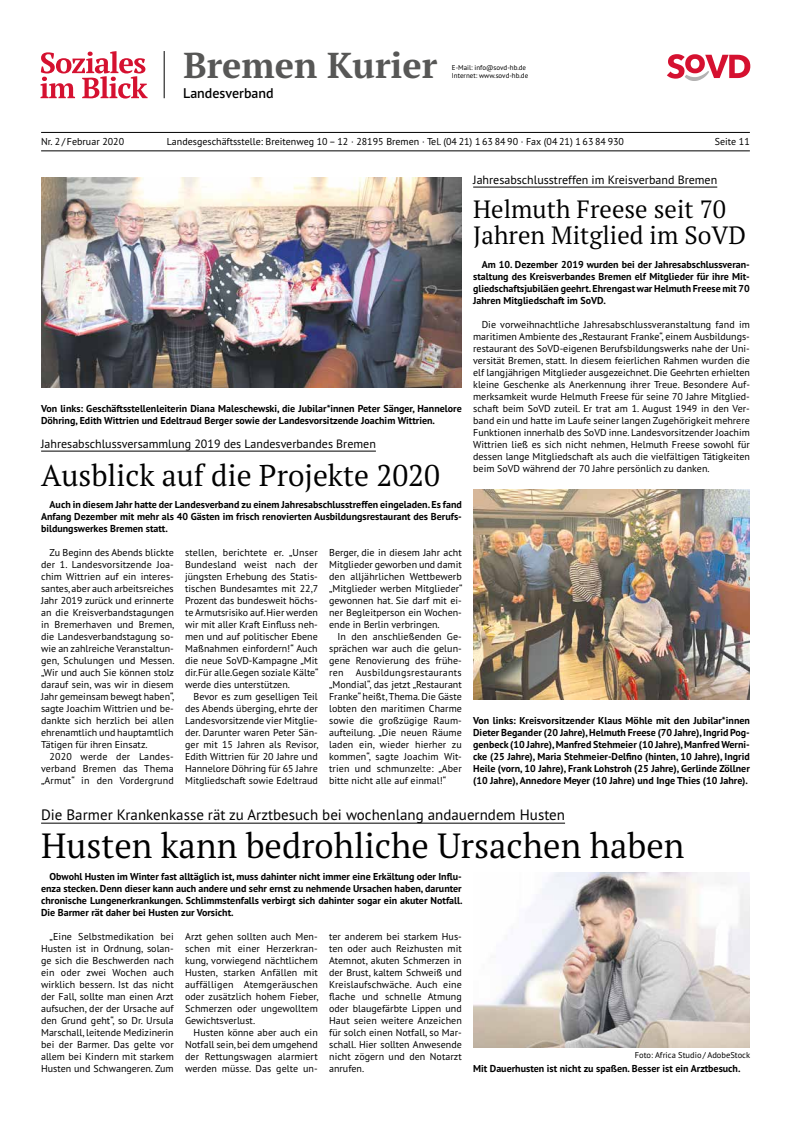
<style>
.page{position:relative;width:791px;height:1134px;background:#fff}
.page>*{position:absolute;margin:0;border:0;box-sizing:border-box;transform-origin:0 0}
.t1{font:700 36px "PT Serif Pro";color:#575756}
.t2{font:35px "PT Serif Pro";color:#000}
.t3{font:30px "PT Serif Pro";color:#000}
.t4{font:25px/26px "PT Serif Pro";color:#000}
.t5{font:15px "PT Sans Pro";color:#000}
.t6{font:600 14px "PT Sans Pro";color:#000}
.t7{font:12px "PT Sans Pro";color:#000}
.t8{font:10px/12px "PT Sans Pro";color:#000;text-align:justify}
.t9{font:700 10px/12px "PT Sans Pro";color:#000;text-align:justify}
.t10{font:8.5px "PT Sans Pro";color:#000}
.t11{font:7px/8.4px "PT Sans Pro";color:#000}
</style>
<div class="page">
<hr style="left:41px;top:451px;width:335px;height:1px;background:#000">
<hr style="left:473px;top:187px;width:244px;height:1px;background:#000">
<img style="left:41px;top:177px;width:421px;height:211px">
<img style="left:473px;top:490px;width:277px;height:210px">
<hr style="left:41px;top:823px;width:524px;height:1px;background:#000">
<img style="left:473px;top:873px;width:277px;height:175px">
<hr style="left:164px;top:51px;width:1px;height:47px;background:#000">
<svg style="left:667px;top:54px;width:83px;height:27px"></svg>
<svg style="left:41px;top:51px;width:107px;height:48px"></svg>
<hr style="left:41px;top:132px;width:709px;height:1px;background:#000">
<hr style="left:41px;top:151px;width:709px;height:1px;background:#000">
<h1 class="t1" style="left:183px;top:41px;width:255px">Bremen Kurier</h1>
<h3 class="t6" style="left:183px;top:84px;width:92px">Landesverband</h3>
<p class="t11" style="left:452px;top:63px;width:78px">E-Mail: info@sovd-hb.de<br>Internet: www.sovd-hb.de</p>
<p class="t8" style="left:41px;top:135px;width:85px">Nr. 2 / Februar 2020</p>
<p class="t8" style="left:167px;top:135px;width:458px">Landesgeschäftsstelle: Breitenweg 10 – 12 · 28195 Bremen · Tel. (04 21) 1 63 84 90 · Fax (04 21) 1 63 84 930</p>
<p class="t8" style="left:715px;top:135px;width:36px">Seite 11</p>
<p class="t7" style="left:473px;top:172px;width:246px">Jahresabschlusstreffen im Kreisverband Bremen</p>
<h3 class="t4" style="left:473px;top:196px;width:274px">Helmuth Freese seit 70<br>Jahren Mitglied im SoVD</h3>
<p class="t9" style="left:41px;top:402px;width:422px">Von links: Geschäftsstellenleiterin Diana Maleschewski, die Jubilar*innen Peter Sänger, Hannelore<br>Döhring, Edith Wittrien und Edeltraud Berger sowie der Landesvorsitzende Joachim Wittrien.</p>
<p class="t7" style="left:41px;top:436px;width:336px">Jahresabschlussversammlung 2019 des Landesverbandes Bremen</p>
<h3 class="t3" style="left:41px;top:456px;width:400px">Ausblick auf die Projekte 2020</h3>
<p class="t9" style="left:41px;top:498px;width:422px;text-indent:8px">Auch in diesem Jahr hatte der Landesverband zu einem Jahresabschlusstreffen eingeladen. Es fand Anfang Dezember mit mehr als 40 Gästen im frisch renovierten Ausbildungsrestaurant des Berufs&shy;bildungswerkes Bremen statt.</p>
<p class="t8" style="left:41px;top:546px;width:135px;text-indent:8px">Zu Beginn des Abends blickte der 1. Landesvorsitzende Joa&shy;chim Wittrien auf ein interes&shy;santes, aber auch arbeitsreiches Jahr 2019 zurück und erinnerte an die Kreisverbandstagungen in Bremerhaven und Bremen, die Landesverbandstagung so&shy;wie an zahlreiche Veranstaltun&shy;gen, Schulungen und Messen. „Wir und auch Sie können stolz darauf sein, was wir in diesem Jahr gemeinsam bewegt haben“, sagte Joachim Wittrien und be&shy;dankte sich herzlich bei allen ehrenamtlich und hauptamtlich Tätigen für ihren Einsatz.</p>
<p class="t8" style="left:41px;top:750px;width:134px;text-indent:8px">2020 werde der Landes&shy;verband Bremen das Thema „Armut“ in den Vordergrund</p>
<p class="t8" style="left:185px;top:546px;width:135px">stellen, berichtete er. „Unser Bundesland weist nach der jüngsten Erhebung des Statis&shy;tischen Bundesamtes mit 22,7<br>Prozent das bundesweit höchs&shy;te Armutsrisiko auf. Hier werden wir mit aller Kraft Einfluss neh&shy;men und auf politischer Ebene Maßnahmen einfordern!“ Auch die neue SoVD-Kampagne „Mit dir.Für alle.Gegen soziale Kälte“ werde dies unterstützen.</p>
<p class="t8" style="left:185px;top:690px;width:135px;text-indent:8px">Bevor es zum geselligen Teil des Abends überging, ehrte der Landesvorsitzende vier Mitglie&shy;der. Darunter waren Peter Sän&shy;ger mit 15 Jahren als Revisor, Edith Wittrien für 20 Jahre und Hannelore Döhring für 65 Jahre Mitgliedschaft sowie Edeltraud</p>
<p class="t8" style="left:329px;top:546px;width:135px">Berger, die in diesem Jahr acht Mitglieder geworben und damit den alljährlichen Wettbewerb „Mitglieder werben Mitglieder“ gewonnen hat. Sie darf mit ei&shy;ner Begleitperson ein Wochen&shy;ende in Berlin verbringen.</p>
<p class="t8" style="left:329px;top:630px;width:134px;text-indent:8px">In den anschließenden Ge&shy;sprächen war auch die gelun&shy;gene Renovierung des frühe&shy;ren Ausbildungsrestaurants „Mondial“, das jetzt „Restaurant Franke“ heißt, Thema. Die Gäste lobten den maritimen Charme sowie die großzügige Raum&shy;aufteilung. „Die neuen Räume laden ein, wieder hierher zu kommen“, sagte Joachim Wit&shy;trien und schmunzelte: „Aber bitte nicht alle auf einmal!“</p>
<p class="t9" style="left:473px;top:258px;width:278px;text-indent:8px">Am 10. Dezember 2019 wurden bei der Jahresabschlussveran&shy;staltung des Kreisverbandes Bremen elf Mitglieder für ihre Mit&shy;gliedschaftsjubiläen geehrt. Ehrengast war Helmuth Freese mit 70<br>Jahren Mitgliedschaft im SoVD.</p>
<p class="t8" style="left:473px;top:318px;width:278px;text-indent:8px">Die vorweihnachtliche Jahresabschlussveranstaltung fand im maritimen Ambiente des „Restaurant Franke“, einem Ausbildungs&shy;restaurant des SoVD-eigenen Berufsbildungswerks nahe der Uni&shy;versität Bremen, statt. In diesem feierlichen Rahmen wurden die elf langjährigen Mitglieder ausgezeichnet. Die Geehrten erhielten kleine Geschenke als Anerkennung ihrer Treue. Besondere Auf&shy;merksamkeit wurde Helmuth Freese für seine 70 Jahre Mitglied&shy;schaft beim SoVD zuteil. Er trat am 1. August 1949 in den Ver&shy;band ein und hatte im Laufe seiner langen Zugehörigkeit mehrere Funktionen innerhalb des SoVD inne. Landesvorsitzender Joachim Wittrien ließ es sich nicht nehmen, Helmuth Freese sowohl für dessen lange Mitgliedschaft als auch die vielfältigen Tätigkeiten beim SoVD während der 70 Jahre persönlich zu danken.</p>
<p class="t9" style="left:473px;top:714px;width:278px">Von links: Kreisvorsitzender Klaus Möhle mit den Jubilar*innen Dieter Begander (20 Jahre), Helmuth Freese (70 Jahre), Ingrid Pog&shy;genbeck (10 Jahre), Manfred Stehmeier (10 Jahre), Manfred Werni&shy;cke (25 Jahre), Maria Stehmeier-Delfino (hinten, 10 Jahre), Ingrid Heile (vorn, 10 Jahre), Frank Lohstroh (25 Jahre), Gerlinde Zöllner (10 Jahre), Annedore Meyer (10 Jahre) und Inge Thies (10 Jahre).</p>
<h3 class="t5" style="left:41px;top:805px;width:525px">Die Barmer Krankenkasse rät zu Arztbesuch bei wochenlang andauerndem Husten</h3>
<h2 class="t2" style="left:41px;top:822px;width:645px">Husten kann bedrohliche Ursachen haben</h2>
<p class="t9" style="left:41px;top:870px;width:423px;text-indent:8px">Obwohl Husten im Winter fast alltäglich ist, muss dahinter nicht immer eine Erkältung oder Influ&shy;enza stecken. Denn dieser kann auch andere und sehr ernst zu nehmende Ursachen haben, darunter chronische Lungenerkrankungen. Schlimmstenfalls verbirgt sich dahinter sogar ein akuter Notfall.<br>Die Barmer rät daher bei Husten zur Vorsicht.</p>
<p class="t8" style="left:41px;top:930px;width:134px;text-indent:8px">„Eine Selbstmedikation bei Husten ist in Ordnung, solan&shy;ge sich die Beschwerden nach ein oder zwei Wochen auch wirklich bessern. Ist das nicht der Fall, sollte man einen Arzt aufsuchen, der der Ursache auf den Grund geht“, so Dr. Ursula Marschall, leitende Medizinerin bei der Barmer. Das gelte vor allem bei Kindern mit starkem Husten und Schwangeren. Zum</p>
<p class="t8" style="left:185px;top:930px;width:135px">Arzt gehen sollten auch Men&shy;schen mit einer Herzerkran&shy;kung, vorwiegend nächtlichem Husten, starken Anfällen mit auffälligen Atemgeräuschen oder zusätzlich hohem Fieber, Schmerzen oder ungewolltem Gewichtsverlust.</p>
<p class="t8" style="left:185px;top:1026px;width:134px;text-indent:8px">Husten könne aber auch ein Notfall sein, bei dem umgehend der Rettungswagen alarmiert werden müsse. Das gelte un-</p>
<p class="t8" style="left:329px;top:930px;width:134px">ter anderem bei starkem Hus&shy;ten oder auch Reizhusten mit Atemnot, akuten Schmerzen in der Brust, kaltem Schweiß und Kreislaufschwäche. Auch eine flache und schnelle Atmung oder blaugefärbte Lippen und Haut seien weitere Anzeichen für solch einen Notfall, so Mar&shy;schall. Hier sollten Anwesende nicht zögern und den Notarzt anrufen.</p>
<p class="t10" style="left:635px;top:1049px;width:117px">Foto: Africa Studio / AdobeStock</p>
<p class="t9" style="left:473px;top:1062px;width:269px">Mit Dauerhusten ist nicht zu spaßen. Besser ist ein Arztbesuch.</p>
</div>
